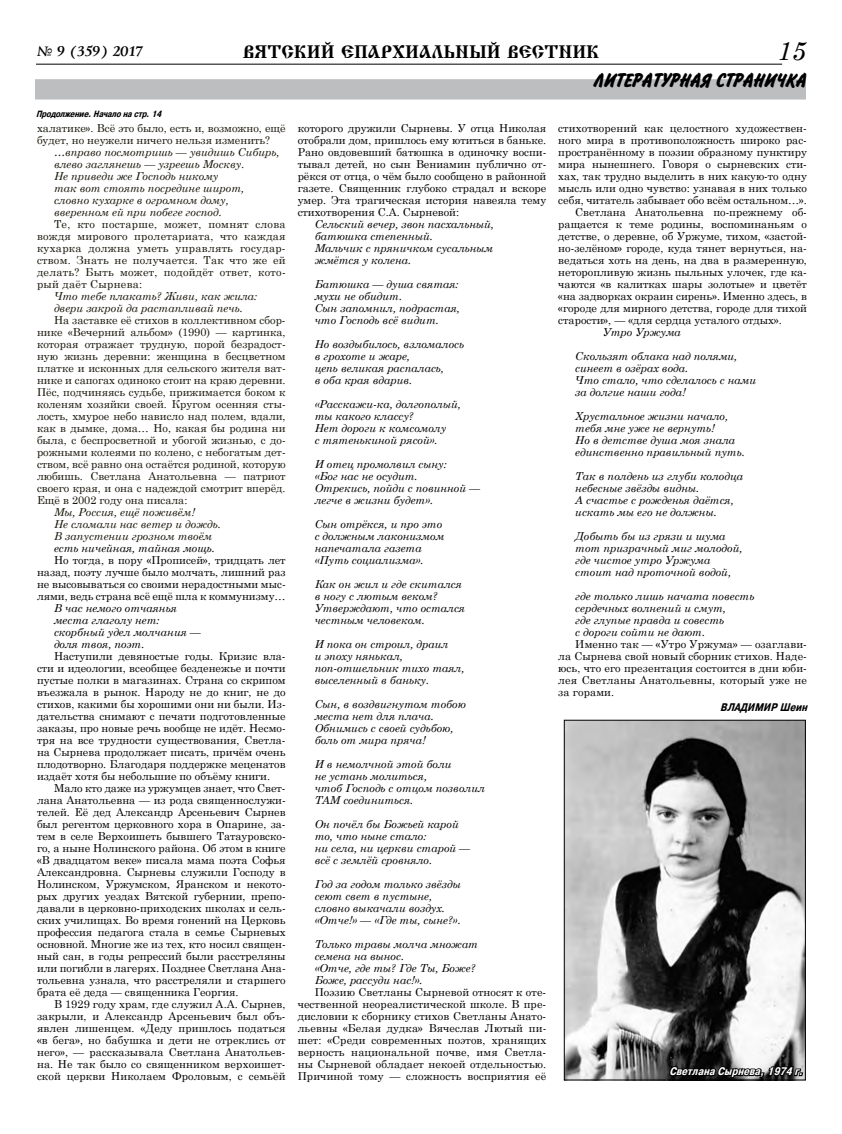
<style>
.page{position:relative;width:842px;height:1134px;background:#fff}
.page>*{position:absolute;margin:0;border:0;box-sizing:border-box;transform-origin:0 0}
.t1{font:italic 26px "Century Schoolbook";color:#000}
.t2{font:700 20px "Inform C";letter-spacing:.01em;color:#000}
.t3{font:18px "Izhitsa C";color:#000}
.t4{font:italic 700 14px "Lazurski";color:#000}
.t5{font:11px/12px "Century Schoolbook";color:#000;text-align:justify}
.t6{font:italic 11px/12px "Century Schoolbook";color:#000}
.t7{font:11px/12px "Century Schoolbook";color:#171408;text-align:justify}
.t8{font:italic 11px/12px "Century Schoolbook";color:#171408}
.t9{font:italic 700 11px "Pragmatica Cond C";color:#fff}
.t10{font:italic 700 11px "Pragmatica Cond C";color:#000}
.t11{font:italic 700 9px "Pragmatica Cond C";color:#000}
</style>
<div class="page">
<hr style="left:36px;top:64px;width:746px;height:1px;background:#000">
<div style="left:35px;top:79px;width:771px;height:21px;background:#bcbec0;border:1px solid #bcbec0"></div>
<img style="left:566px;top:722px;width:237px;height:356px">
<div style="left:564px;top:720px;width:241px;height:360px;border:1px solid #000"></div>
<svg style="left:669px;top:1059px;width:135px;height:22px;background:#3b3b3b"></svg>
<p class="t4" style="left:36px;top:43px;width:108px">№ 9 (359) 2017</p>
<h3 class="t3" style="left:243px;top:42px;width:358px">ВЯТСКИЙ ЕПАРХИАЛЬНЫЙ ВЕСТНИК</h3>
<h1 class="t1" style="left:777px;top:31px;width:30px">15</h1>
<h2 class="t2" style="left:593px;top:69px;width:214px">ЛИТЕРАТУРНАЯ СТРАНИЧКА</h2>
<p class="t11" style="left:36px;top:109px;width:129px">Продолжение.Началонастр.14</p>
<p class="t7" style="left:37px;top:121px;width:250px">халатике». Всё это было, есть и, возможно, ещё будет, но неужели ничего нельзя изменить?</p>
<p class="t8" style="left:54px;top:146px;width:227px">…вправо посмотришь — увидишь Сибирь, влево заглянешь — узреешь Москву.<br>Не приведи же Господь никому<br>так вот стоять посредине широт, словно кухарке в огромном дому, вверенном ей при побеге господ.</p>
<p class="t7" style="left:37px;top:217px;width:250px;text-indent:17px">Те, кто постарше, может, помнят слова вождя мирового пролетариата, что каждая кухарка должна уметь управлять государ&shy;ством. Знать не получается. Так что же ей делать? Быть может, подойдёт ответ, кото&shy;рый даёт Сырнева:</p>
<p class="t8" style="left:54px;top:290px;width:205px">Что тебе плакать? Живи, как жила: двери закрой да растапливай печь.</p>
<p class="t7" style="left:37px;top:313px;width:250px;text-indent:17px">На заставке её стихов в коллективном сбор&shy;нике «Вечерний альбом» (1990) — картинка, которая отражает трудную, порой безрадост&shy;ную жизнь деревни: женщина в бесцветном платке и исконных для сельского жителя ват&shy;нике и сапогах одиноко стоит на краю деревни.<br>Пёс, подчиняясь судьбе, прижимается боком к коленям хозяйки своей. Кругом осенняя сты&shy;лость, хмурое небо нависло над полем, вдали, как в дымке, дома… Но, какая бы родина ни была, с беспросветной и убогой жизнью, с до&shy;рожными колеями по колено, с небогатым дет&shy;ством, всё равно она остаётся родиной, которую любишь. Светлана Анатольевна — патриот своего края, и она с надеждой смотрит вперёд.<br>Ещё в 2002 году она писала:</p>
<p class="t8" style="left:54px;top:506px;width:168px">Мы, Россия, ещё поживём!<br>Не сломали нас ветер и дождь.<br>В запустении грозном твоём</p>
<p class="t6" style="left:54px;top:542px;width:162px">есть ничейная, тайная мощь.</p>
<p class="t5" style="left:37px;top:553px;width:250px;text-indent:17px">Но тогда, в пору «Прописей», тридцать лет назад, поэту лучше было молчать, лишний раз не высовываться со своими нерадостными мыс&shy;лями, ведь страна всё ещё шла к коммунизму…</p>
<p class="t6" style="left:54px;top:602px;width:148px">В час немого отчаянья места глаголу нет: скорбный удел молчания — доля твоя, поэт.</p>
<p class="t5" style="left:37px;top:649px;width:250px;text-indent:17px">Наступили девяностые годы. Кризис вла&shy;сти и идеологии, всеобщее безденежье и почти пустые полки в магазинах. Страна со скрипом въезжала в рынок. Народу не до книг, не до стихов, какими бы хорошими они ни были. Из&shy;дательства снимают с печати подготовленные заказы, про новые речь вообще не идёт. Несмо&shy;тря на все трудности существования, Светла&shy;на Сырнева продолжает писать, причём очень плодотворно. Благодаря поддержке меценатов издаёт хотя бы небольшие по объёму книги.</p>
<p class="t5" style="left:37px;top:781px;width:250px;text-indent:17px">Мало кто даже из уржумцев знает, что Свет&shy;лана Анатольевна — из рода священнослужи&shy;телей. Её дед Александр Арсеньевич Сырнев был регентом церковного хора в Опарине, за&shy;тем в селе Верхоишеть бывшего Татауровско&shy;го, а ныне Нолинского района. Об этом в книге «В двадцатом веке» писала мама поэта Софья Александровна. Сырневы служили Господу в Нолинском, Уржумском, Яранском и некото&shy;рых других уездах Вятской губернии, препо&shy;давали в церковно-приходских школах и сель&shy;ских училищах. Во время гонений на Церковь профессия педагога стала в семье Сырневых основной. Многие же из тех, кто носил священ&shy;ный сан, в годы репрессий были расстреляны или погибли в лагерях. Позднее Светлана Ана&shy;тольевна узнала, что расстреляли и старшего брата её деда — священника Георгия.</p>
<p class="t5" style="left:37px;top:997px;width:250px;text-indent:17px">В 1929 году храм, где служил А.А. Сырнев, закрыли, и Александр Арсеньевич был объ&shy;явлен лишенцем. «Деду пришлось податься «в бега», но бабушка и дети не отреклись от него», — рассказывала Светлана Анатольев&shy;на. Не так было со священником верхоишет&shy;ской церкви Николаем Фроловым, с семьёй</p>
<p class="t5" style="left:298px;top:121px;width:250px">которого дружили Сырневы. У отца Николая отобрали дом, пришлось ему ютиться в баньке.<br>Рано овдовевший батюшка в одиночку воспи&shy;тывал детей, но сын Вениамин публично от&shy;рёкся от отца, о чём было сообщено в районной газете. Священник глубоко страдал и вскоре умер. Эта трагическая история навеяла тему стихотворения С.А. Сырневой:</p>
<p class="t6" style="left:315px;top:218px;width:181px">Сельский вечер, звон пасхальный, батюшка степенный.<br>Мальчик с пряничком сусальным жмётся у колена.</p>
<p class="t6" style="left:315px;top:278px;width:147px">Батюшка — душа святая: мухи не обидит.<br>Сын запомнил, подрастая, что Господь всё видит.</p>
<p class="t6" style="left:315px;top:338px;width:151px">Но воздыбилось, взломалось в грохоте и жаре,<br>цепь великая распалась,<br>в оба края вдарив.</p>
<p class="t6" style="left:315px;top:398px;width:148px">«Расскажи-ка, долгополый, ты какого классу?<br>Нет дороги к комсомолу<br>с тятенькиной рясой».</p>
<p class="t6" style="left:315px;top:458px;width:167px">И отец промолвил сыну:<br>«Бог нас не осудит.<br>Отрекись, пойди с повинной — легче в жизни будет».</p>
<p class="t6" style="left:315px;top:518px;width:131px">Сын отрёкся, и про это с должным лаконизмом напечатала газета «Путь социализма».</p>
<p class="t6" style="left:315px;top:578px;width:152px">Как он жил и где скитался в ногу с лютым веком?<br>Утверждают, что остался честным человеком.</p>
<p class="t6" style="left:315px;top:638px;width:151px">И пока он строил, драил<br>и эпоху нянькал, поп-отшельник тихо таял, выселенный в баньку.</p>
<p class="t6" style="left:315px;top:698px;width:153px">Сын, в воздвигнутом тобою места нет для плача.<br>Обнимись с своей судьбою, боль от мира пряча!</p>
<p class="t6" style="left:315px;top:758px;width:172px">И в немолчной этой боли<br>не устань молиться,<br>чтоб Господь с отцом позволил<br>ТАМ соединиться.</p>
<p class="t6" style="left:315px;top:818px;width:157px">Он почёл бы Божьей карой то, что ныне стало:<br>ни села, ни церкви старой — всё с землёй сровняло.</p>
<p class="t6" style="left:315px;top:878px;width:148px">Год за годом только звёзды сеют свет в пустыне, словно выкачали воздух. «Отче!» — «Где ты, сыне?».</p>
<p class="t6" style="left:315px;top:938px;width:165px">Только травы молча множат семена на вынос.<br>«Отче, где ты? Где Ты, Боже?<br>Боже, рассуди нас!».</p>
<p class="t5" style="left:298px;top:985px;width:250px;text-indent:17px">Поэзию Светланы Сырневой относят к оте&shy;чественной неореалистической школе. В пре&shy;дисловии к сборнику стихов Светланы Анато&shy;льевны «Белая дудка» Вячеслав Лютый пи&shy;шет: «Среди современных поэтов, хранящих верность национальной почве, имя Светла&shy;ны Сырневой обладает некоей отдельностью.<br>Причиной тому — сложность восприятия её</p>
<p class="t5" style="left:558px;top:121px;width:250px">стихотворений как целостного художествен-</p>
<p class="t5" style="left:558px;top:133px;width:250px">ного мира в противоположность широко рас-</p>
<p class="t5" style="left:558px;top:145px;width:250px">пространённому в поэзии образному пунктиру</p>
<p class="t5" style="left:558px;top:157px;width:250px">мира нынешнего. Говоря о сырневских сти-</p>
<p class="t5" style="left:558px;top:169px;width:250px">хах, так трудно выделить в них какую-то одну</p>
<p class="t5" style="left:558px;top:181px;width:250px">мысль или одно чувство: узнавая в них только</p>
<p class="t5" style="left:558px;top:193px;width:250px">себя, читатель забывает обо всём остальном…».</p>
<p class="t5" style="left:575px;top:205px;width:233px">Светлана Анатольевна по-прежнему об-</p>
<p class="t5" style="left:558px;top:217px;width:250px">ращается к теме родины, воспоминаньям о</p>
<p class="t5" style="left:558px;top:229px;width:250px">детстве, о деревне, об Уржуме, тихом, «застой-</p>
<p class="t5" style="left:558px;top:241px;width:250px">но-зелёном» городе, куда тянет вернуться, на-</p>
<p class="t5" style="left:558px;top:253px;width:250px">ведаться хоть на день, на два в размеренную,</p>
<p class="t5" style="left:558px;top:265px;width:250px">неторопливую жизнь пыльных улочек, где ка-</p>
<p class="t5" style="left:558px;top:277px;width:250px">чаются «в калитках шары золотые» и цветёт</p>
<p class="t5" style="left:558px;top:289px;width:250px">«на задворках окраин сирень». Именно здесь, в</p>
<p class="t5" style="left:558px;top:301px;width:250px">«городе для мирного детства, городе для тихой</p>
<p class="t5" style="left:558px;top:313px;width:225px">старости», — «для сердца усталого отдых».</p>
<p class="t6" style="left:575px;top:320px;width:164px;line-height:24px;text-indent:28px">Утро Уржума<br>Скользят облака над полями,</p>
<p class="t6" style="left:575px;top:362px;width:182px">синеет в озёрах вода.<br>Что стало, что сделалось с нами за долгие наши года!</p>
<p class="t6" style="left:575px;top:410px;width:171px">Хрустальное жизни начало, тебя мне уже не вернуть!<br>Но в детстве душа моя знала единственно правильный путь.</p>
<p class="t6" style="left:575px;top:470px;width:169px">Так в полдень из глуби колодца небесные звёзды видны.<br>А счастье с рожденья даётся, искать мы его не должны.</p>
<p class="t6" style="left:575px;top:530px;width:169px">Добыть бы из грязи и шума тот призрачный миг молодой, где чистое утро Уржума стоит над проточной водой,</p>
<p class="t6" style="left:575px;top:590px;width:181px">где только лишь начата повесть сердечных волнений и смут,<br>где глупые правда и совесть<br>с дороги сойти не дают.</p>
<p class="t5" style="left:558px;top:637px;width:250px;text-indent:17px">Именно так — «Утро Уржума» — озаглави&shy;ла Сырнева свой новый сборник стихов. Наде&shy;юсь, что его презентация состоится в дни юби&shy;лея Светланы Анатольевны, который уже не за горами.</p>
<p class="t10" style="left:720px;top:701px;width:92px">ВЛАДИМИР Шеин</p>
<p class="t9" style="left:669px;top:1065px;width:138px">СветланаСырнева,1974 г.</p>
</div>
